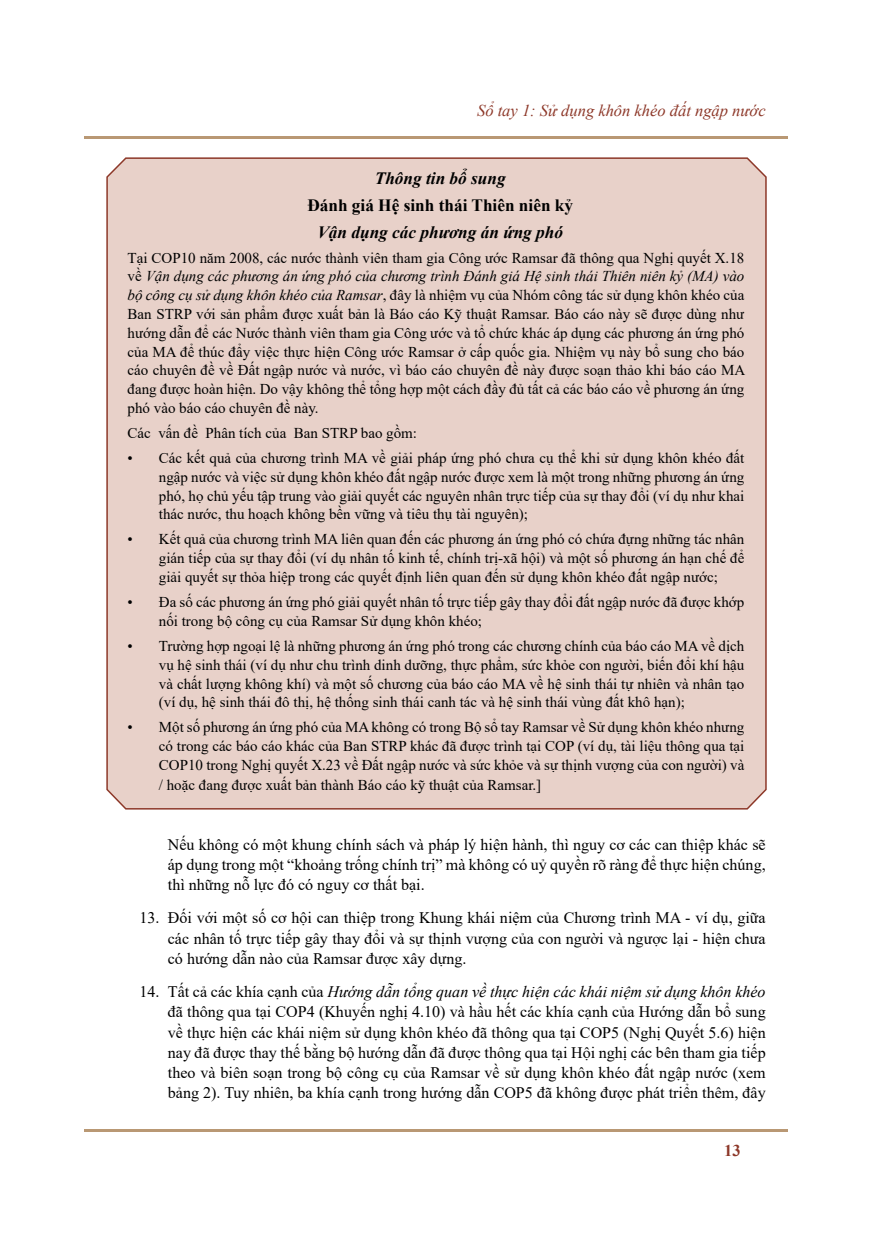
<style>
.page{position:relative;width:872px;height:1255px;background:#fff}
.page>*{position:absolute;margin:0;border:0;box-sizing:border-box;transform-origin:0 0}
.t1{font:italic 700 17.25px "Times New Roman";color:#000}
.t2{font:700 17.25px "Times New Roman";color:#000}
.t3{font:italic 16.5px "Times New Roman";color:#8d3829}
.t4{font:700 16.5px "Times New Roman";color:#8d3829}
.t5{font:16.05px/20.2px "Times New Roman";color:#000;text-align:justify}
.t6{font:15px/18.8px "Times New Roman";color:#000;text-align:justify}
.s1{font-style:italic}
</style>
<div class="page">
<hr style="left:84px;top:136px;width:704px;height:3px;background:#b99874">
<hr style="left:84px;top:1128px;width:704px;height:3px;background:#b99874">
<div style="left:106px;top:157px;width:661px;height:653px;background:#e8d1c9"></div>
<p class="t3" style="left:477px;top:99px;width:290px">Sổ tay 1: Sử dụng khôn khéo đất ngập nước</p>
<p class="t1" style="left:375px;top:166px;width:132px">Thông tin bổ sung</p>
<p class="t2" style="left:307px;top:193px;width:267px">Đánh giá Hệ sinh thái Thiên niên kỷ</p>
<p class="t1" style="left:317px;top:220px;width:247px">Vận dụng các phương án ứng phó</p>
<p class="t6" style="left:128px;top:248px;width:619px">Tại COP10 năm 2008, các nước thành viên tham gia Công ước Ramsar đã thông qua Nghị quyết X.18 về <span class="s1">Vận dụng các phương án ứng phó của chương trình Đánh giá Hệ sinh thái Thiên niên kỷ (MA) vào bộ công cụ sử dụng khôn khéo của Ramsar</span>, đây là nhiệm vụ của Nhóm công tác sử dụng khôn khéo của Ban STRP với sản phẩm được xuất bản là Báo cáo Kỹ thuật Ramsar. Báo cáo này sẽ được dùng như hướng dẫn để các Nước thành viên tham gia Công ước và tổ chức khác áp dụng các phương án ứng phó của MA để thúc đẩy việc thực hiện Công ước Ramsar ở cấp quốc gia. Nhiệm vụ này bổ sung cho báo cáo chuyên đề về Đất ngập nước và nước, vì báo cáo chuyên đề này được soạn thảo khi báo cáo MA đang được hoàn hiện. Do vậy không thể tổng hợp một cách đầy đủ tất cả các báo cáo về phương án ứng phó vào báo cáo chuyên đề này.</p>
<p class="t6" style="left:128px;top:423px;width:291px">Các vấn đề Phân tích của Ban STRP bao gồm:</p>
<p class="t6" style="left:159px;top:448px;width:587px;text-indent:-31px">• Các kết quả của chương trình MA về giải pháp ứng phó chưa cụ thể khi sử dụng khôn khéo đất ngập nước và việc sử dụng khôn khéo đất ngập nước được xem là một trong những phương án ứng phó, họ chủ yếu tập trung vào giải quyết các nguyên nhân trực tiếp của sự thay đổi (ví dụ như khai thác nước, thu hoạch không bền vững và tiêu thụ tài nguyên);</p>
<p class="t6" style="left:159px;top:529px;width:587px;text-indent:-31px">• Kết quả của chương trình MA liên quan đến các phương án ứng phó có chứa đựng những tác nhân gián tiếp của sự thay đổi (ví dụ nhân tố kinh tế, chính trị-xã hội) và một số phương án hạn chế để giải quyết sự thỏa hiệp trong các quyết định liên quan đến sử dụng khôn khéo đất ngập nước;</p>
<p class="t6" style="left:159px;top:592px;width:587px;text-indent:-31px">• Đa số các phương án ứng phó giải quyết nhân tố trực tiếp gây thay đổi đất ngập nước đã được khớp nối trong bộ công cụ của Ramsar Sử dụng khôn khéo;</p>
<p class="t6" style="left:159px;top:636px;width:587px;text-indent:-31px">• Trường hợp ngoại lệ là những phương án ứng phó trong các chương chính của báo cáo MA về dịch vụ hệ sinh thái (ví dụ như chu trình dinh dưỡng, thực phẩm, sức khỏe con người, biến đổi khí hậu và chất lượng không khí) và một số chương của báo cáo MA về hệ sinh thái tự nhiên và nhân tạo (ví dụ, hệ sinh thái đô thị, hệ thống sinh thái canh tác và hệ sinh thái vùng đất khô hạn);</p>
<p class="t6" style="left:159px;top:717px;width:587px;text-indent:-31px">• Một số phương án ứng phó của MA không có trong Bộ sổ tay Ramsar về Sử dụng khôn khéo nhưng có trong các báo cáo khác của Ban STRP khác đã được trình tại COP (ví dụ, tài liệu thông qua tại COP10 trong Nghị quyết X.23 về Đất ngập nước và sức khỏe và sự thịnh vượng của con người) và</p>
<p class="t6" style="left:159px;top:775px;width:384px">/ hoặc đang được xuất bản thành Báo cáo kỹ thuật của Ramsar.]</p>
<p class="t5" style="left:168px;top:833px;width:599px">Nếu không có một khung chính sách và pháp lý hiện hành, thì nguy cơ các can thiệp khác sẽ áp dụng trong một “khoảng trống chính trị” mà không có uỷ quyền rõ ràng để thực hiện chúng, thì những nỗ lực đó có nguy cơ thất bại.</p>
<p class="t5" style="left:168px;top:907px;width:599px;text-indent:-29px">13. Đối với một số cơ hội can thiệp trong Khung khái niệm của Chương trình MA - ví dụ, giữa các nhân tố trực tiếp gây thay đổi và sự thịnh vượng của con người và ngược lại - hiện chưa có hướng dẫn nào của Ramsar được xây dựng.</p>
<p class="t5" style="left:168px;top:980px;width:599px;text-indent:-29px">14. Tất cả các khía cạnh của <span class="s1">Hướng dẫn tổng quan về thực hiện các khái niệm sử dụng khôn khéo </span>đã thông qua tại COP4 (Khuyến nghị 4.10) và hầu hết các khía cạnh của Hướng dẫn bổ sung về thực hiện các khái niệm sử dụng khôn khéo đã thông qua tại COP5 (Nghị Quyết 5.6) hiện nay đã được thay thế bằng bộ hướng dẫn đã được thông qua tại Hội nghị các bên tham gia tiếp theo và biên soạn trong bộ công cụ của Ramsar về sử dụng khôn khéo đất ngập nước (xem bảng 2). Tuy nhiên, ba khía cạnh trong hướng dẫn COP5 đã không được phát triển thêm, đây</p>
<p class="t4" style="left:724px;top:1138px;width:18px">13</p>
</div>
